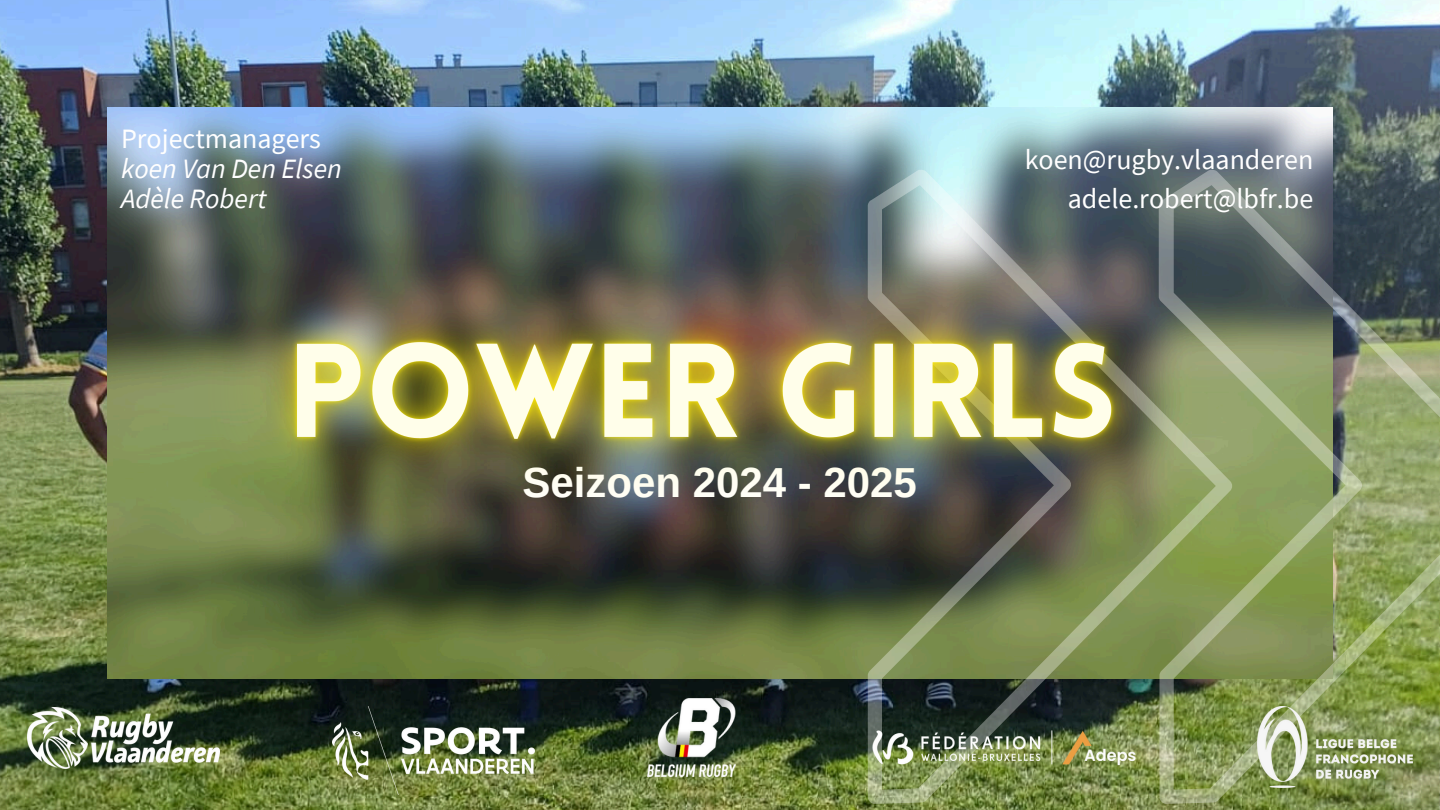
<style>
.page{position:relative;width:1440px;height:810px;background:#fff}
.page>*{position:absolute;margin:0;border:0;box-sizing:border-box;transform-origin:0 0}
.t1{font:700 42px "Arimo";color:#fff}
.t2{font:28px "Source Sans Pro";color:#fff}
.t3{font:italic 28px "Source Sans Pro";color:#fff}
</style>
<div class="page">
<img style="left:0;top:0;width:1440px;height:810px">
<img style="left:107px;top:108px;width:1226px;height:571px">
<img style="left:868px;top:169px;width:572px;height:635px">
<img style="left:28px;top:708px;width:191px;height:61px">
<img style="left:1258px;top:706px;width:155px;height:81px">
<img style="left:848px;top:706px;width:311px;height:83px">
<img style="left:332px;top:706px;width:203px;height:89px">
<img style="left:648px;top:699px;width:87px;height:78px">
<img style="left:118px;top:172px;width:1203px;height:466px">
<p class="t2" style="left:121px;top:121px;width:201px">Projectmanagers</p>
<p class="t3" style="left:121px;top:151px;width:222px">koen Van Den Elsen</p>
<p class="t3" style="left:121px;top:181px;width:147px">Adèle Robert</p>
<p class="t1" style="left:523px;top:459px;width:396px">Seizoen 2024 - 2025</p>
<p class="t2" style="left:1025px;top:142px;width:290px">koen@rugby.vlaanderen</p>
<p class="t2" style="left:1068px;top:181px;width:247px">adele.robert@lbfr.be</p>
</div>
